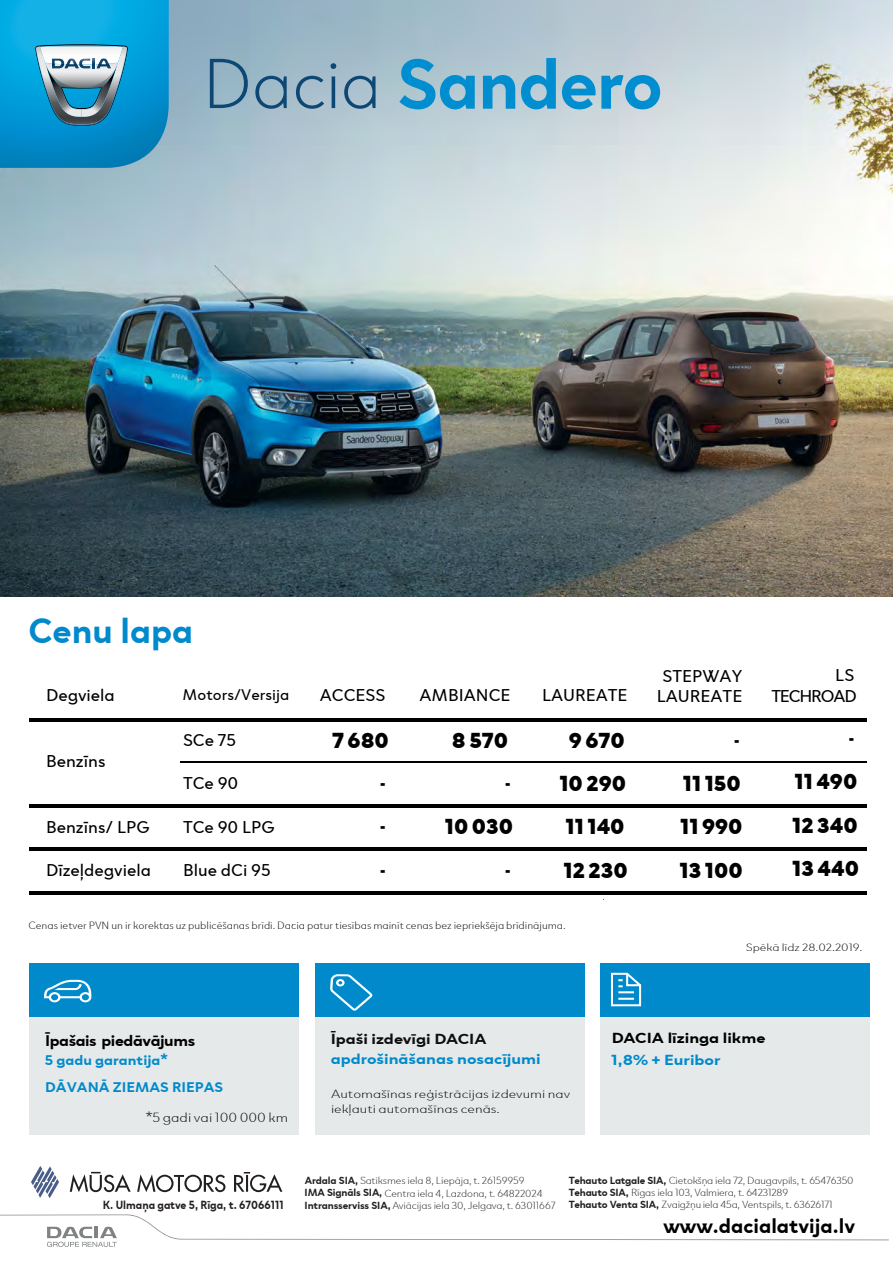
<style>
.page{position:relative;width:893px;height:1263px;background:#fff}
.page>*{position:absolute;margin:0;border:0;box-sizing:border-box;transform-origin:0 0}
.t1{font:700 71.85px "Dacia Spirit";letter-spacing:-.015em;color:#008ed0}
.t2{font:700 36px "Dacia Spirit";color:#008acc}
.t3{font:900 22.05px/43.5px "Dacia Spirit";color:#000;text-align:justify}
.t4{font:900 22.05px "Dacia Spirit";color:#000}
.t5{font:700 21px "Dacia Spirit";color:#000}
.t6{font:17.4px/19.6px "Dacia Spirit";color:#000;text-align:center}
.t7{font:17.4px/20.7px "Dacia Spirit";letter-spacing:-.065em;color:#000;text-align:right}
.t8{font:700 15.75px "Dacia Spirit";letter-spacing:-.025em;color:#000;scale:1.07 1}
.t9{font:15.75px "Dacia Spirit";color:#000}
.t10{font:900 15.75px "Dacia Spirit";color:#000}
.t11{font:700 14.85px "Dacia Spirit";color:#008acc;scale:1.16 1}
.t12{font:700 14.85px "Dacia Spirit";color:#0f0e12;scale:1.16 1}
.t13{font:700 14.85px "Dacia Spirit";color:#000002;scale:1.16 1}
.t14{font:700 14.25px/27.3px "Dacia Spirit";color:#008acc;scale:1.07 1}
.t15{font:300 13.5px "Dacia Spirit";color:#000;scale:1.07 1}
.t16{font:300 12.15px/14.5px "Dacia Spirit";color:#000;scale:1.15 1}
.t17{font:700 12px "Dacia Spirit";color:#231f20;scale:.92 1}
.t18{font:300 10.8px "Dacia Spirit";color:#000003}
.t19{font:300 10.8px "Dacia Spirit";color:#050607;scale:1.14 1}
.t20{font:300 10.5px/12.1px "Dacia Spirit";letter-spacing:-.015em;color:#231f20}
.s1{font-weight:300;color:#0d4774}
.s2{font-style:inherit}
.s3{font-size:15.75px}
.s4{font-weight:700}
</style>
<div class="page">
<img style="left:0;top:0;width:893px;height:597px">
<svg style="left:0;top:0;width:169px;height:168px;background:#249dcd"></svg>
<svg style="left:0;top:1214px;width:889px;height:33px"></svg>
<svg style="left:70px;top:1172px;width:61px;height:20px"></svg>
<svg style="left:137px;top:1174px;width:88px;height:18px"></svg>
<svg style="left:234px;top:1172px;width:48px;height:20px"></svg>
<svg style="left:31px;top:1166px;width:28px;height:32px"></svg>
<div style="left:29px;top:1008px;width:270px;height:126px;background:#e6e9e9"></div>
<div style="left:315px;top:1008px;width:269px;height:126px;background:#e6e9e9"></div>
<div style="left:600px;top:1008px;width:270px;height:126px;background:#e6e9e9"></div>
<div style="left:29px;top:963px;width:270px;height:54px;background:#008acc"></div>
<div style="left:315px;top:963px;width:269px;height:54px;background:#008acc"></div>
<div style="left:600px;top:963px;width:270px;height:54px;background:#008acc"></div>
<svg style="left:44px;top:980px;width:47px;height:22px"></svg>
<svg style="left:611px;top:972px;width:31px;height:35px"></svg>
<svg style="left:330px;top:974px;width:43px;height:37px"></svg>
<hr style="left:29px;top:718px;width:838px;height:3px;background:#000">
<hr style="left:180px;top:761px;width:687px;height:2px;background:#000">
<hr style="left:29px;top:804px;width:838px;height:3px;background:#000">
<hr style="left:29px;top:848px;width:838px;height:3px;background:#000">
<hr style="left:29px;top:891px;width:838px;height:3px;background:#000">
<h1 class="t1" style="left:202px;top:42px;width:462px"><span class="s1">Dacia</span> Sandero</h1>
<h2 class="t2" style="left:29px;top:612px;width:166px"><span class="s2">Ce</span>nu lapa</h2>
<h3 class="t6" style="left:46px;top:687px;width:70px">Degviela</h3>
<h3 class="t9" style="left:183px;top:689px;width:108px">Motors/Versija</h3>
<h3 class="t6" style="left:320px;top:687px;width:67px">ACCESS</h3>
<h3 class="t6" style="left:419px;top:687px;width:92px">AMBIANCE</h3>
<h3 class="t6" style="left:542px;top:687px;width:87px">LAUREATE</h3>
<h3 class="t6" style="left:657px;top:668px;width:87px">STEPWAY<br>LAUREATE</h3>
<h3 class="t6" style="left:46px;top:754px;width:61px">Benzīns</h3>
<h3 class="t6" style="left:183px;top:733px;width:54px">SCe 75</h3>
<h3 class="t4" style="left:332px;top:727px;width:58px">7 <span class="s2">68</span>0</h3>
<h3 class="t4" style="left:452px;top:727px;width:58px">8 <span class="s2">57</span>0</h3>
<h3 class="t4" style="left:569px;top:727px;width:58px">9 <span class="s2">67</span>0</h3>
<h3 class="t10" style="left:734px;top:731px;width:7px">-</h3>
<h3 class="t6" style="left:183px;top:775px;width:57px">TCe 90</h3>
<h3 class="t10" style="left:380px;top:774px;width:7px">-</h3>
<h3 class="t4" style="left:505px;top:770px;width:123px"><span class="s3">-</span> 10 <span class="s2">29</span>0</h3>
<h3 class="t3" style="left:683px;top:762px;width:60px"><span class="s2">1</span>1 15<span class="s2">0</span></h3>
<h3 class="t6" style="left:46px;top:819px;width:105px">Benzīns/ LPG</h3>
<h3 class="t6" style="left:183px;top:819px;width:93px">TCe 90 LPG</h3>
<h3 class="t10" style="left:380px;top:817px;width:7px">-</h3>
<h3 class="t3" style="left:445px;top:806px;width:70px">10 03<span class="s2">0</span></h3>
<h3 class="t3" style="left:566px;top:806px;width:61px"><span class="s2">1</span>1 14<span class="s2">0</span></h3>
<h3 class="t4" style="left:680px;top:814px;width:64px">11 <span class="s2">99</span>0</h3>
<h3 class="t6" style="left:46px;top:862px;width:106px">Dīzeļdegviela</h3>
<h3 class="t6" style="left:183px;top:862px;width:89px">Blue dCi 95</h3>
<h3 class="t10" style="left:380px;top:861px;width:7px">-</h3>
<h3 class="t4" style="left:505px;top:857px;width:124px"><span class="s3">-</span> 12 <span class="s2">23</span>0</h3>
<h3 class="t3" style="left:680px;top:849px;width:65px"><span class="s2">1</span>3 10<span class="s2">0</span></h3>
<p class="t18" style="left:29px;top:919px;width:539px">Cenas ietver PVN un ir korektas uz publicēšanas brīdi. Dacia patur tiesības mainīt cenas bez iepriekšēja brīdinājuma.</p>
<h3 class="t7" style="left:771px;top:665px;width:87px">LS<br>TECHROAD</h3>
<h3 class="t10" style="left:849px;top:730px;width:7px">-</h3>
<h3 class="t3" style="left:792px;top:761px;width:68px"><span class="s2">1</span>1 49<span class="s2">0<br>1</span>2 34<span class="s2">0<br>1</span>3 44<span class="s2">0</span></h3>
<p class="t19" style="left:746px;top:942px;width:104px">Spēkā līdz 28.02.2019.</p>
<h3 class="t8" style="left:45px;top:1033px;width:142px">Īpašais piedāvājums</h3>
<h3 class="t14" style="left:45px;top:1047px;width:168px">5 gadu garantija*<br>DĀVANĀ ZIEMAS RIEPAS</h3>
<p class="t15" style="left:146px;top:1110px;width:134px">*5 gadi vai 100 000 km</p>
<h3 class="t12" style="left:331px;top:1031px;width:136px">Īpaši izdevīgi DACIA</h3>
<h3 class="t11" style="left:331px;top:1052px;width:183px">apdrošināšanas nosacījumi</h3>
<p class="t16" style="left:331px;top:1087px;width:209px">Automašīnas reģistrācijas izdevumi nav iek<span class="s2">ļauti automašīnas cenās</span>.</p>
<h3 class="t13" style="left:612px;top:1031px;width:134px">DACIA līzinga likme</h3>
<h3 class="t11" style="left:611px;top:1052px;width:96px">1,8% + Euribor</h3>
<p class="t17" style="left:103px;top:1198px;width:198px">K. Ulmaņa gatve 5, Rīga, t. 67066111</p>
<p class="t20" style="left:305px;top:1175px;width:252px"><span class="s4">Ardala SIA,</span> Satiksmes iela 8, Liepāja, t. 26159959<br><span class="s4">IMA Signāls SIA,</span> Centra iela 4, Lazdona, t. 64822024<br><span class="s4">Intransserviss SIA,</span> Aviācijas iela 30, Jelgava, t. 63011667</p>
<p class="t20" style="left:569px;top:1175px;width:286px"><span class="s4">Tehauto Latgale SIA,</span> Cietokšņa iela 72, Daugavpils, t. 65476350<br><span class="s4">Tehauto SIA,</span> Rīgas iela 103, Valmiera, t. 64231289<br><span class="s4">Tehauto Venta SIA,</span> Zvaigžņu iela 45a, Ventspils, t. 63626171</p>
<h3 class="t5" style="left:663px;top:1216px;width:193px">www.dacialatvija.lv</h3>
</div>
